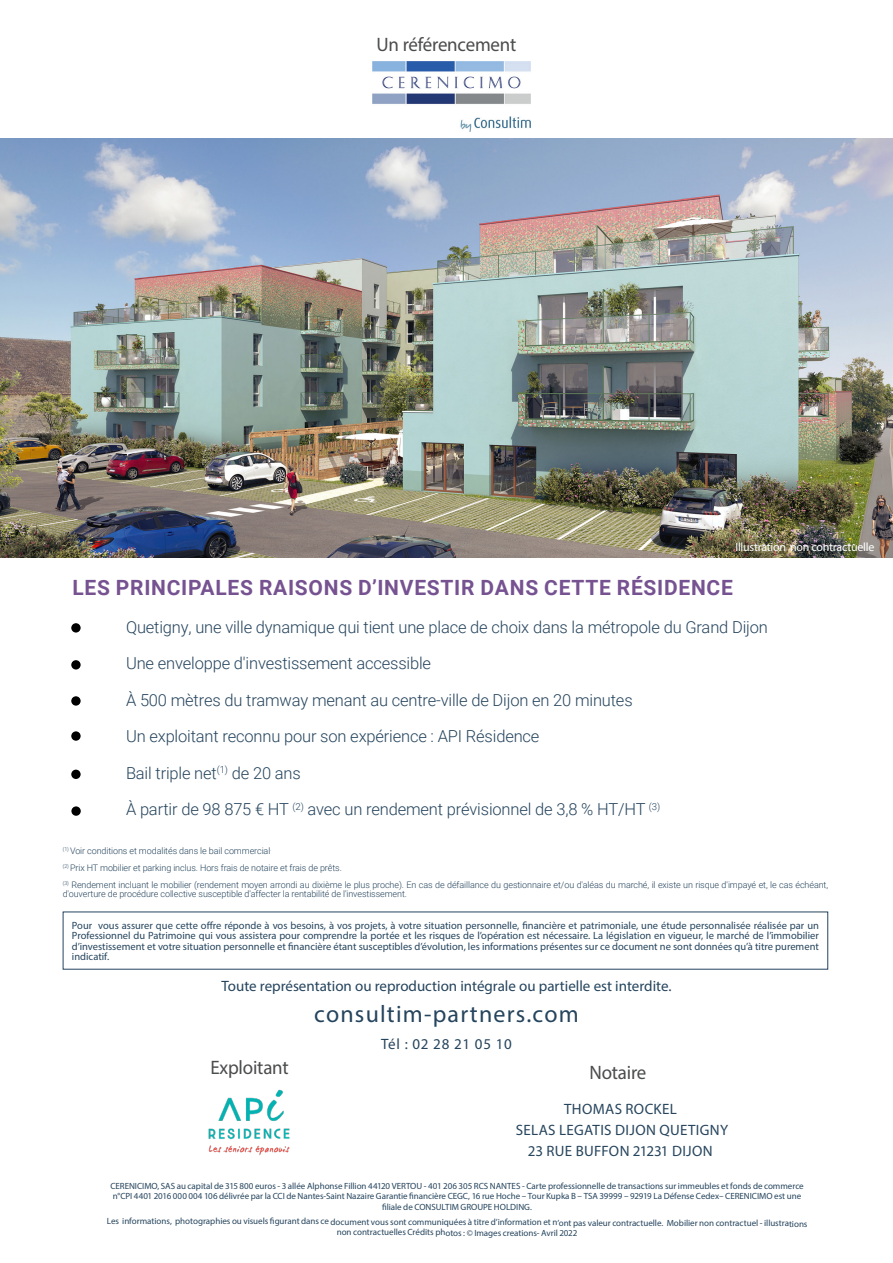
<style>
.page{position:relative;width:893px;height:1263px;background:#fff}
.page>*{position:absolute;margin:0;border:0;box-sizing:border-box;transform-origin:0 0}
.t1{font:24px "Myriad Pro";letter-spacing:.05em;color:#25445d}
.t2{font:700 21px "Roboto";letter-spacing:.035em;color:#765291}
.t3{font:19.5px "Myriad Pro";letter-spacing:-.01em;color:#4b4c4d}
.t4{font:300 16.5px "Roboto";letter-spacing:-.01em;color:#25445d}
.t5{font:15px "Myriad Pro";color:#25445d}
.t6{font:15px "Myriad Pro";letter-spacing:.02em;color:#27455d}
.t7{font:15px "Myriad Pro";letter-spacing:.05em;color:#25445d}
.t8{font:12px "Myriad Pro";letter-spacing:-.02em;color:#fff}
.t9{font:10.5px/10.5px "Myriad Pro";color:#25445d;text-align:justify}
.t10{font:9px/10.5px "Myriad Pro";letter-spacing:-.005em;color:#25445d;text-align:center}
.t11{font:300 9px/9px "Roboto";letter-spacing:-.01em;color:#25445d}
.s1{color:#27455d}
</style>
<div class="page">
<img style="left:373px;top:62px;width:158px;height:69px">
<div style="left:71px;top:623px;width:10px;height:9px;background:#000;border-radius:50%"></div>
<img style="left:0;top:138px;width:893px;height:419px">
<div style="left:71px;top:660px;width:10px;height:9px;background:#000;border-radius:50%"></div>
<img style="left:208px;top:1089px;width:82px;height:67px">
<svg style="left:71px;top:696px;width:10px;height:10px"></svg>
<svg style="left:71px;top:731px;width:10px;height:10px"></svg>
<div style="left:71px;top:770px;width:10px;height:9px;background:#000;border-radius:50%"></div>
<svg style="left:71px;top:806px;width:10px;height:10px"></svg>
<p class="t3" style="left:377px;top:32px;width:141px">Un référencement</p>
<p class="t8" style="left:735px;top:540px;width:140px">Illustration non contractuelle</p>
<p class="t2" style="left:72px;top:572px;width:662px">LES PRINCIPALES RAISONS D’INVESTIR DANS CETTE RÉSIDENCE</p>
<p class="t4" style="left:126px;top:615px;width:643px">Quetigny, une ville dynamique qui tient une place de choix dans la métropole du Grand Dijon</p>
<p class="t4" style="left:126px;top:652px;width:307px">Une enveloppe d'investissement accessible</p>
<p class="t4" style="left:126px;top:688px;width:508px">À 500 mètres du tramway menant au centre-ville de Dijon en 20 minutes</p>
<p class="t4" style="left:126px;top:725px;width:415px">Un exploitant reconnu pour son expérience : API Résidence</p>
<p class="t4" style="left:126px;top:761px;width:176px">Bail triple net<sup>(1)</sup> de 20 ans</p>
<p class="t4" style="left:126px;top:798px;width:536px">À partir de 98 875 € HT <sup>(2)</sup> avec un rendement prévisionnel de <span class="s1">3,8 % H</span>T/HT <sup>(3)</sup></p>
<p class="t11" style="left:63px;top:845px;width:210px"><sup>(1)</sup> Voir conditions et modalités dans le bail commercial<sup>.</sup></p>
<p class="t11" style="left:63px;top:862px;width:281px"><sup>(2)</sup> Prix HT mobilier et parking inclus. Hors frais de notaire et frais de prêts.</p>
<p class="t11" style="left:63px;top:880px;width:767px"><sup>(3)</sup> Rendement incluant le mobilier (rendement moyen arrondi au dixième le plus proche). En cas de défaillance du gestionnaire et/ou d'aléas du marché, il existe un risque d'impayé et, le cas échéant, d'ouverture de procédure collective susceptible d'affecter la rentabilité de l'investissement.</p>
<p class="t9" style="left:72px;top:920px;width:748px">Pour vous assurer que cette offre réponde à vos besoins, à vos projets, à votre situation personnelle, financière et patrimoniale, une étude personnalisée réalisée par un Professionnel du Patrimoine qui vous assistera pour comprendre la portée et les risques de l’opération est nécessaire. La législation en vigueur, le marché de l’immobilier d’investissement et votre situation personnelle et financière étant susceptibles d’évolution, les informations présentes sur ce document ne sont données qu’à titre purement indicatif.</p>
<p class="t5" style="left:221px;top:976px;width:451px">Toute représentation ou reproduction intégrale ou partielle est interdite.</p>
<p class="t1" style="left:314px;top:999px;width:266px">consultim-partners.com</p>
<p class="t7" style="left:381px;top:1034px;width:132px">Tél : 02 28 21 05 10</p>
<p class="t3" style="left:210px;top:1056px;width:80px">Exploitant</p>
<p class="t3" style="left:589px;top:1060px;width:58px">Notaire</p>
<p class="t6" style="left:564px;top:1100px;width:114px">THOMAS ROCKEL</p>
<p class="t6" style="left:516px;top:1121px;width:214px">SELAS LEGATIS DIJON QUETIGNY</p>
<p class="t6" style="left:528px;top:1142px;width:186px">23 RUE BUFFON 21231 DIJON</p>
<p class="t10" style="left:110px;top:1180px;width:695px">CERENICIMO, SAS au capital de 315 800 euros - 3 allée Alphonse Fillion 44120 VERTOU - 401 206 305 RCS NANTES - Carte professionnelle de transactions sur immeubles et fonds de commerce n°CPI 4401 2016 000 004 106 délivrée par la CCI de Nantes-Saint Nazaire Garantie financière CEGC, 16 rue Hoche – Tour Kupka B – TSA 39999 – 92919 La Défense Cedex– CERENICIMO est une filiale de CONSULTIM GROUPE HOLDING.</p>
<p class="t10" style="left:107px;top:1217px;width:702px">Les informations, photographies ou visuels figurant dans ce document vous sont communiquées à titre d’information et n’ont pas valeur contractuelle. Mobilier non contractuel - illustrations non contractuelles Crédits photos : © Images creations- Avril 2022</p>
</div>
